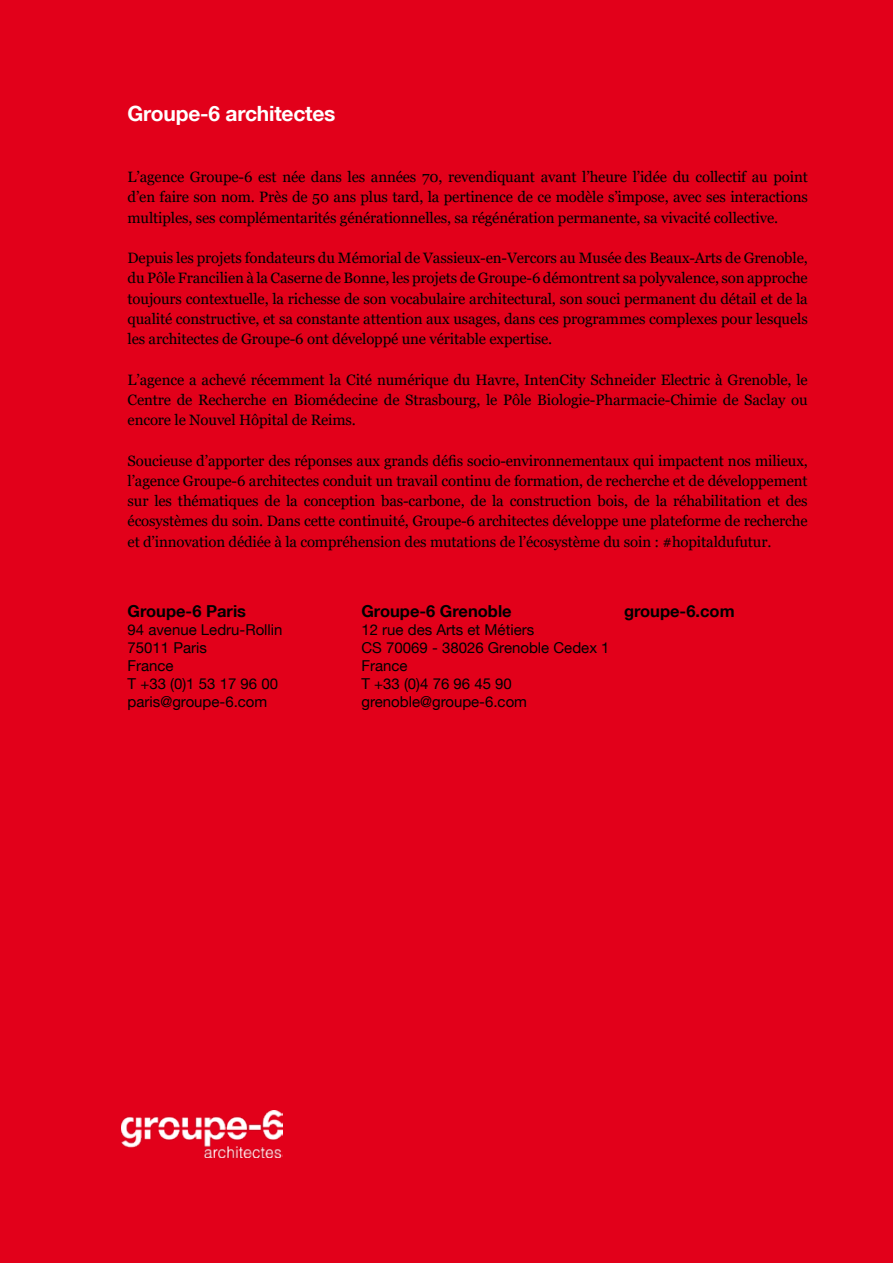
<style>
.page{position:relative;width:893px;height:1263px;background:#e2001a}
.page>*{position:absolute;margin:0;border:0;box-sizing:border-box;transform-origin:0 0}
.t1{font:700 21px "Helvetica Neue LT";letter-spacing:-.01em;color:#fff}
.t2{font:700 16.5px "Helvetica Neue LT";color:#000}
.t3{font:15px/20.2px "Georgia";letter-spacing:-.01em;color:#000;text-align:justify}
.t4{font:15px/18px "Helvetica Neue LT";color:#000}
</style>
<div class="page">
<img style="left:121px;top:1111px;width:162px;height:46px">
<h1 class="t1" style="left:128px;top:101px;width:209px">Groupe-6 architectes</h1>
<p class="t3" style="left:128px;top:167px;width:682px">L’agence Groupe-6 est née dans les années 70, revendiquant avant l’heure l’idée du collectif au point d’en faire son nom. Près de 50 ans plus tard, la pertinence de ce modèle s’impose, avec ses interactions multiples, ses complémentarités générationnelles, sa régénération permanente, sa vivacité collective.</p>
<p class="t3" style="left:128px;top:248px;width:682px">Depuis les projets fondateurs du Mémorial de Vassieux-en-Vercors au Musée des Beaux-Arts de Grenoble, du Pôle Francilien à la Caserne de Bonne, les projets de Groupe-6 démontrent sa polyvalence, son approche toujours contextuelle, la richesse de son vocabulaire architectural, son souci permanent du détail et de la qualité constructive, et sa constante attention aux usages, dans ces programmes complexes pour lesquels les architectes de Groupe-6 ont développé une véritable expertise.</p>
<p class="t3" style="left:128px;top:370px;width:682px">L’agence a achevé récemment la Cité numérique du Havre, IntenCity Schneider Electric à Grenoble, le Centre de Recherche en Biomédecine de Strasbourg, le Pôle Biologie-Pharmacie-Chimie de Saclay ou encore le Nouvel Hôpital de Reims.</p>
<p class="t3" style="left:128px;top:451px;width:682px">Soucieuse d’apporter des réponses aux grands défis socio-environnementaux qui impactent nos milieux, l’agence Groupe-6 architectes conduit un travail continu de formation, de recherche et de développement sur les thématiques de la conception bas-carbone, de la construction bois, de la réhabilitation et des écosystèmes du soin. Dans cette continuité, Groupe-6 architectes développe une plateforme de recherche et d’innovation dédiée à la compréhension des mutations de l’écosystème du soin : #hopitaldufutur.</p>
<p class="t2" style="left:128px;top:601px;width:120px">Groupe-6 Paris</p>
<p class="t4" style="left:128px;top:620px;width:157px">94 avenue Ledru-Rollin<br>75011 Paris<br>France<br>T +33 (0)1 53 17 96 00 paris@groupe-6.com</p>
<p class="t2" style="left:361px;top:601px;width:152px">Groupe-6 Grenoble</p>
<p class="t4" style="left:361px;top:620px;width:250px">12 rue des Arts et Métiers<br>CS 70069 - 38026 Grenoble Cedex 1<br>France<br>T +33 (0)4 76 96 45 90 grenoble@groupe-6.com</p>
<p class="t2" style="left:624px;top:601px;width:112px">groupe-6.com</p>
</div>
